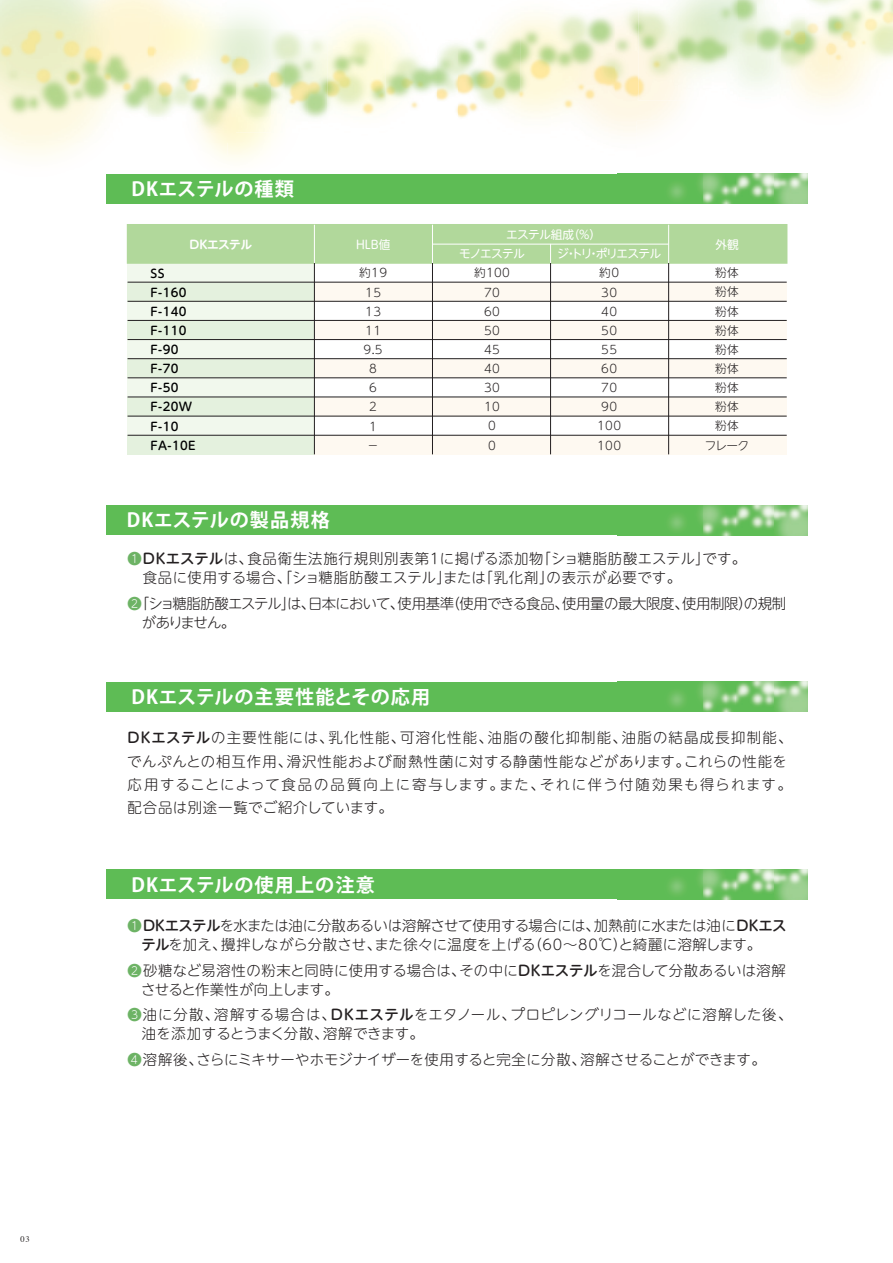
<style>
.page{position:relative;width:893px;height:1263px;background:#fff}
.page>*{position:absolute;margin:0;border:0;box-sizing:border-box;transform-origin:0 0}
.t1{font:700 19.2px "Koz Go Pro";letter-spacing:.04em;color:#fff}
.t2{font:300 14.4px/23.4px "UD Shin M Go Pro";letter-spacing:.075em;color:#231f20}
.t3{font:300 14.4px/19.2px "UD Shin M Go Pro";letter-spacing:.025em;color:#231f20}
.t4{font:300 14.4px/19.2px "UD Shin M Go Pro";letter-spacing:-.005em;color:#231f20}
.t5{font:300 14.4px/19.2px "UD Shin M Go Pro";letter-spacing:.06em;color:#231f20}
.t6{font:300 14.4px/19.2px "UD Shin M Go Pro";letter-spacing:-.03em;color:#231f20}
.t7{font:300 14.4px "UD Shin M Go Pro";color:#231f20}
.t8{font:300 11.7px/19.2px "UD Shin M Go Pro";letter-spacing:.03em;color:#231f20;text-align:center}
.t9{font:500 11.7px/19.2px "UD Shin M Go Pro";letter-spacing:.03em;color:#000001}
.t10{font:11.7px/19.5px "UD Shin M Go Pro";letter-spacing:-.06em;color:#fff}
.t11{font:11.7px "UD Shin M Go Pro";letter-spacing:-.085em;color:#fff}
.t12{font:700 11.7px "UD Shin M Go Pro De";letter-spacing:-.05em;color:#fff}
.t13{font:8.55px "Times";color:#231f20}
.s1{color:#6db365}
.s2{font-weight:500}
</style>
<div class="page">
<img style="left:0;top:0;width:35px;height:156px">
<img style="left:617px;top:173px;width:191px;height:1px">
<img style="left:29px;top:0;width:6px;height:143px">
<img style="left:727px;top:0;width:10px;height:77px">
<img style="left:457px;top:12px;width:158px;height:108px">
<img style="left:386px;top:28px;width:71px;height:84px">
<img style="left:327px;top:23px;width:59px;height:93px">
<img style="left:307px;top:29px;width:20px;height:93px">
<img style="left:615px;top:8px;width:66px;height:112px">
<img style="left:638px;top:2px;width:41px;height:98px">
<img style="left:35px;top:0;width:77px;height:145px">
<img style="left:112px;top:0;width:49px;height:117px">
<svg style="left:269px;top:51px;width:16px;height:9px"></svg>
<img style="left:162px;top:51px;width:66px;height:92px">
<svg style="left:228px;top:51px;width:8px;height:9px"></svg>
<img style="left:154px;top:51px;width:2px;height:66px">
<img style="left:156px;top:51px;width:5px;height:66px">
<svg style="left:161px;top:30px;width:1px;height:30px"></svg>
<img style="left:285px;top:60px;width:22px;height:72px">
<img style="left:228px;top:60px;width:57px;height:95px">
<svg style="left:228px;top:132px;width:8px;height:11px"></svg>
<img style="left:159px;top:60px;width:2px;height:57px">
<img style="left:161px;top:60px;width:1px;height:57px">
<img style="left:738px;top:0;width:19px;height:89px">
<img style="left:892px;top:0;width:1px;height:59px">
<img style="left:737px;top:0;width:1px;height:78px">
<img style="left:828px;top:0;width:64px;height:104px">
<img style="left:757px;top:0;width:34px;height:88px">
<img style="left:791px;top:0;width:37px;height:103px">
<svg style="left:791px;top:100px;width:13px;height:3px"></svg>
<div style="left:106px;top:174px;width:702px;height:29px;background:#5ebc55"></div>
<img style="left:669px;top:174px;width:139px;height:29px">
<div style="left:106px;top:505px;width:702px;height:30px;background:#5ebc55"></div>
<img style="left:669px;top:505px;width:139px;height:30px">
<div style="left:314px;top:320px;width:473px;height:20px;background:#fef9f1"></div>
<div style="left:314px;top:359px;width:473px;height:19px;background:#fef9f1"></div>
<div style="left:314px;top:397px;width:473px;height:19px;background:#fef9f1"></div>
<div style="left:314px;top:435px;width:473px;height:19px;background:#fef9f1"></div>
<div style="left:314px;top:282px;width:473px;height:19px;background:#fef9f1"></div>
<div style="left:128px;top:263px;width:186px;height:191px;background:#f1f8ed"></div>
<div style="left:128px;top:282px;width:186px;height:19px;background:#e4f1de"></div>
<div style="left:128px;top:320px;width:186px;height:20px;background:#e4f1de"></div>
<div style="left:128px;top:359px;width:186px;height:19px;background:#e4f1de"></div>
<div style="left:128px;top:397px;width:186px;height:19px;background:#e4f1de"></div>
<div style="left:128px;top:435px;width:186px;height:19px;background:#e4f1de"></div>
<div style="left:128px;top:225px;width:659px;height:38px;background:#b1d89b"></div>
<div style="left:127px;top:224px;width:660px;height:40px;border:2px solid #b1d89b"></div>
<hr style="left:128px;top:282px;width:659px;height:1px;background:#231f20">
<hr style="left:128px;top:301px;width:659px;height:1px;background:#231f20">
<hr style="left:128px;top:320px;width:659px;height:1px;background:#231f20">
<hr style="left:128px;top:339px;width:659px;height:1px;background:#231f20">
<hr style="left:128px;top:358px;width:659px;height:1px;background:#231f20">
<hr style="left:128px;top:378px;width:659px;height:1px;background:#231f20">
<hr style="left:128px;top:397px;width:659px;height:1px;background:#231f20">
<hr style="left:128px;top:416px;width:659px;height:1px;background:#231f20">
<hr style="left:128px;top:435px;width:659px;height:1px;background:#231f20">
<hr style="left:668px;top:263px;width:1px;height:191px;background:#231f20">
<hr style="left:314px;top:263px;width:1px;height:191px;background:#231f20">
<hr style="left:314px;top:225px;width:1px;height:38px;background:#fff">
<hr style="left:432px;top:263px;width:1px;height:191px;background:#231f20">
<hr style="left:432px;top:225px;width:1px;height:38px;background:#fff">
<hr style="left:668px;top:225px;width:1px;height:38px;background:#fff">
<hr style="left:432px;top:244px;width:237px;height:1px;background:#fff">
<hr style="left:550px;top:263px;width:1px;height:191px;background:#231f20">
<svg style="left:550px;top:245px;width:1px;height:18px"></svg>
<div style="left:106px;top:682px;width:702px;height:29px;background:#5ebc55"></div>
<img style="left:669px;top:682px;width:139px;height:29px">
<div style="left:106px;top:869px;width:702px;height:30px;background:#5ebc55"></div>
<img style="left:669px;top:869px;width:139px;height:30px">
<p class="t13" style="left:20px;top:1231px;width:11px">03</p>
<h1 class="t1" style="left:131px;top:177px;width:164px">DKエステルの種類</h1>
<p class="t12" style="left:189px;top:235px;width:64px">DKエステル</p>
<p class="t10" style="left:459px;top:224px;width:143px;text-indent:47px">エステル組成（％）モノエステル</p>
<p class="t10" style="left:356px;top:234px;width:36px">HLB値</p>
<p class="t10" style="left:716px;top:234px;width:25px">外観</p>
<p class="t11" style="left:557px;top:244px;width:105px">ジ・トリ・ポリエステル</p>
<p class="t9" style="left:150px;top:263px;width:47px">SS<br>F-160<br>F-140<br>F-110<br>F-90<br>F-70<br>F-50<br>F-20W<br>F-10<br>FA-10E</p>
<p class="t8" style="left:359px;top:263px;width:29px">約19<br>15<br>13<br>11<br>9.5<br>8<br>6<br>2<br>1<br>－</p>
<p class="t8" style="left:474px;top:263px;width:37px">約100<br>70<br>60<br>50<br>45<br>40<br>30<br>10<br>0<br>0</p>
<p class="t8" style="left:597px;top:263px;width:25px">約0<br>30<br>40<br>50<br>55<br>60<br>70<br>90<br>100<br>100</p>
<p class="t8" style="left:705px;top:263px;width:46px">粉体<br>粉体<br>粉体<br>粉体<br>粉体<br>粉体<br>粉体<br>粉体<br>粉体<br>フレーク</p>
<h1 class="t1" style="left:127px;top:508px;width:205px">DKエステルの製品規格</h1>
<p class="t5" style="left:128px;top:548px;width:620px"><span class="s1">❶</span><span class="s2">DKエステル</span>は、食品衛生法施行規則別表第1に掲げる添加物「ショ糖脂肪酸エステル」です。　食品に使用する場合、「ショ糖脂肪酸エステル」または「乳化剤」の表示が必要です。</p>
<p class="t6" style="left:142px;top:593px;width:646px;text-indent:-14px"><span class="s1">❷</span>「ショ糖脂肪酸エステル」は、日本において、使用基準（使用できる食品、使用量の最大限度、使用制限）の規制がありません。</p>
<h1 class="t1" style="left:131px;top:685px;width:300px">DKエステルの主要性能とその応用</h1>
<p class="t2" style="left:127px;top:725px;width:667px"><span class="s2">DKエステル</span>の主要性能には、乳化性能、可溶化性能、油脂の酸化抑制能、油脂の結晶成長抑制能、でんぷんとの相互作用、滑沢性能および耐熱性菌に対する静菌性能などがあります。これらの性能を応用することによって食品の品質向上に寄与します。また、それに伴う付随効果も得られます。配合品は別途一覧でご紹介しています。</p>
<h1 class="t1" style="left:131px;top:873px;width:245px">DKエステルの使用上の注意</h1>
<p class="t4" style="left:142px;top:915px;width:646px;text-indent:-14px"><span class="s1">❶</span><span class="s2">DKエステル</span>を水または油に分散あるいは溶解させて使用する場合には、加熱前に水または油に<span class="s2">DKエステル</span>を加え、攪拌しながら分散させ、また徐々に温度を上げる（60～80℃）と綺麗に溶解します。</p>
<p class="t3" style="left:141px;top:960px;width:646px;text-indent:-14px"><span class="s1">❷</span>砂糖など易溶性の粉末と同時に使用する場合は、その中に<span class="s2">DKエステル</span>を混合して分散あるいは溶解させると作業性が向上します。</p>
<p class="t3" style="left:142px;top:1004px;width:652px;text-indent:-14px"><span class="s1">❸</span>油に分散、溶解する場合は、<span class="s2">DKエステル</span>をエタノール、プロピレングリコールなどに溶解した後、油を添加するとうまく分散、溶解できます。</p>
<p class="t7" style="left:128px;top:1048px;width:640px"><span class="s1">❹</span>溶解後、さらにミキサーやホモジナイザーを使用すると完全に分散、溶解させることができます。</p>
</div>
